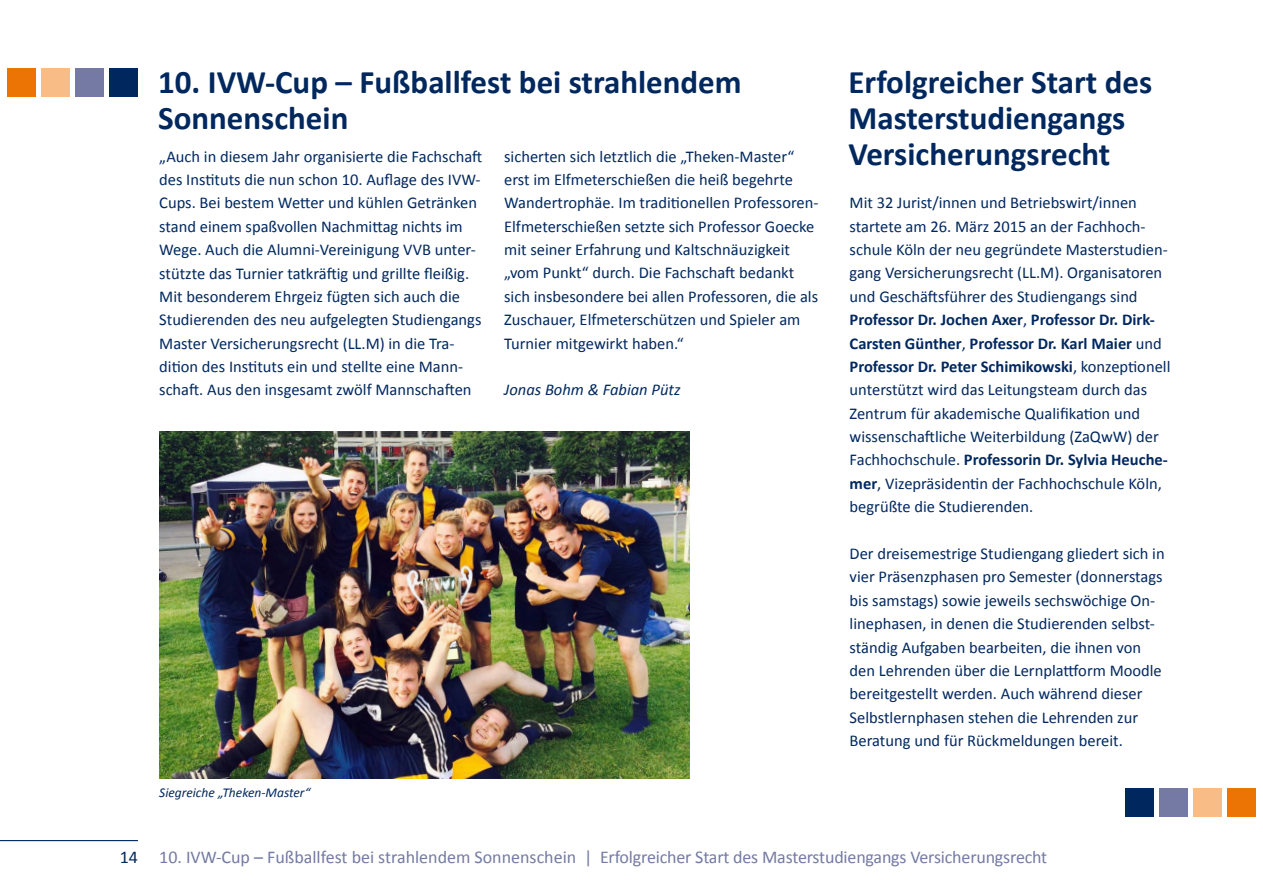
<style>
.page{position:relative;width:1263px;height:893px;background:#fff}
.page>*{position:absolute;margin:0;border:0;box-sizing:border-box;transform-origin:0 0}
.t1{font:700 33px/36px "Calibri";color:#00285f}
.t2{font:18px "Calibri";letter-spacing:-.01em;color:#747aa3}
.t3{font:16.5px/23.4px "Calibri";color:#00285f}
.t4{font:italic 16.5px "Calibri";color:#00285f}
.t5{font:italic 13.5px "Calibri";color:#00285f}
.s1{font-weight:700}
.s2{color:#00285f}
</style>
<div class="page">
<hr style="left:0;top:840px;width:138px;height:1px;background:#00285f">
<div style="left:1227px;top:788px;width:28px;height:28px;background:#ec7405"></div>
<div style="left:1125px;top:788px;width:29px;height:28px;background:#00285f"></div>
<div style="left:1193px;top:788px;width:28px;height:28px;background:#f8bd87"></div>
<div style="left:1159px;top:788px;width:29px;height:28px;background:#747aa3"></div>
<div style="left:7px;top:68px;width:29px;height:29px;background:#ec7405"></div>
<div style="left:109px;top:68px;width:29px;height:29px;background:#00285f"></div>
<div style="left:41px;top:68px;width:29px;height:29px;background:#f8bd87"></div>
<div style="left:75px;top:68px;width:29px;height:29px;background:#747aa3"></div>
<img style="left:159px;top:432px;width:531px;height:346px">
<h1 class="t1" style="left:158px;top:62px;width:585px">10. IVW-Cup – Fußballfest bei strahlendem<br>Sonnenschein</h1>
<p class="t3" style="left:159px;top:144px;width:325px">„Auch in diesem Jahr organisierte die Fachschaft des Instituts die nun schon 10. Auflage des IVW-Cups. Bei bestem Wetter und kühlen Getränken stand einem spaßvollen Nachmittag nichts im Wege. Auch die Alumni-Vereinigung VVB unter&shy;stützte das Turnier tatkräftig und grillte fleißig.<br>Mit besonderem Ehrgeiz fügten sich auch die Studierenden des neu aufgelegten Studiengangs Master Versicherungsrecht (LL.M) in die Tra&shy;dition des Instituts ein und stellte eine Mann&shy;schaft. Aus den insgesamt zwölf Mannschaften</p>
<p class="t3" style="left:504px;top:144px;width:316px">sicherten sich letztlich die „Theken-Master“ erst im Elfmeterschießen die heiß begehrte Wandertrophäe. Im traditionellen Professoren-Elfmeterschießen setzte sich Professor Goecke mit seiner Erfahrung und Kaltschnäuzigkeit „vom Punkt“ durch. Die Fachschaft bedankt sich insbesondere bei allen Professoren, die als Zuschauer, Elfmeterschützen und Spieler am Turnier mitgewirkt haben.“</p>
<p class="t4" style="left:504px;top:380px;width:178px">Jonas Bohm &amp; Fabian Pütz</p>
<p class="t5" style="left:159px;top:784px;width:153px">Siegreiche „Theken-Master“</p>
<h1 class="t1" style="left:848px;top:62px;width:305px">Erfolgreicher Start des<br>Masterstudiengangs<br>Versicherungsrecht</h1>
<p class="t3" style="left:850px;top:190px;width:322px">Mit 32 Jurist/innen und Betriebswirt/innen startete am 26. März 2015 an der Fachhoch&shy;schule Köln der neu gegründete Masterstudien&shy;gang Versicherungsrecht (LL.M). Organisatoren und Geschäftsführer des Studiengangs sind <span class="s1">Professor Dr. Jochen Axer</span>, <span class="s1">Professor Dr. Dirk-Carsten Günther</span>, <span class="s1">Professor Dr. Karl Maier</span> und <span class="s1">Professor Dr. Peter Schimikowski</span>, konzeptionell unterstützt wird das Leitungsteam durch das Zentrum für akademische Qualifikation und wissenschaftliche Weiterbildung (ZaQwW) der Fachhochschule. <span class="s1">Professorin Dr. Sylvia Heuche&shy;mer</span>, Vizepräsidentin der Fachhochschule Köln, begrüßte die Studierenden.</p>
<p class="t3" style="left:850px;top:541px;width:317px">Der dreisemestrige Studiengang gliedert sich in vier Präsenzphasen pro Semester (donnerstags bis samstags) sowie jeweils sechswöchige On&shy;linephasen, in denen die Studierenden selbst&shy;ständig Aufgaben bearbeiten, die ihnen von den Lehrenden über die Lernplattform Moodle bereitgestellt werden. Auch während dieser Selbstlernphasen stehen die Lehrenden zur Beratung und für Rückmeldungen bereit.</p>
<p class="t2" style="left:120px;top:846px;width:929px"><span class="s2">14</span> 10. IVW-Cup – Fußballfest bei strahlendem Sonnenschein | Erfolgreicher Start des Masterstudiengangs Versicherungsrecht</p>
</div>
